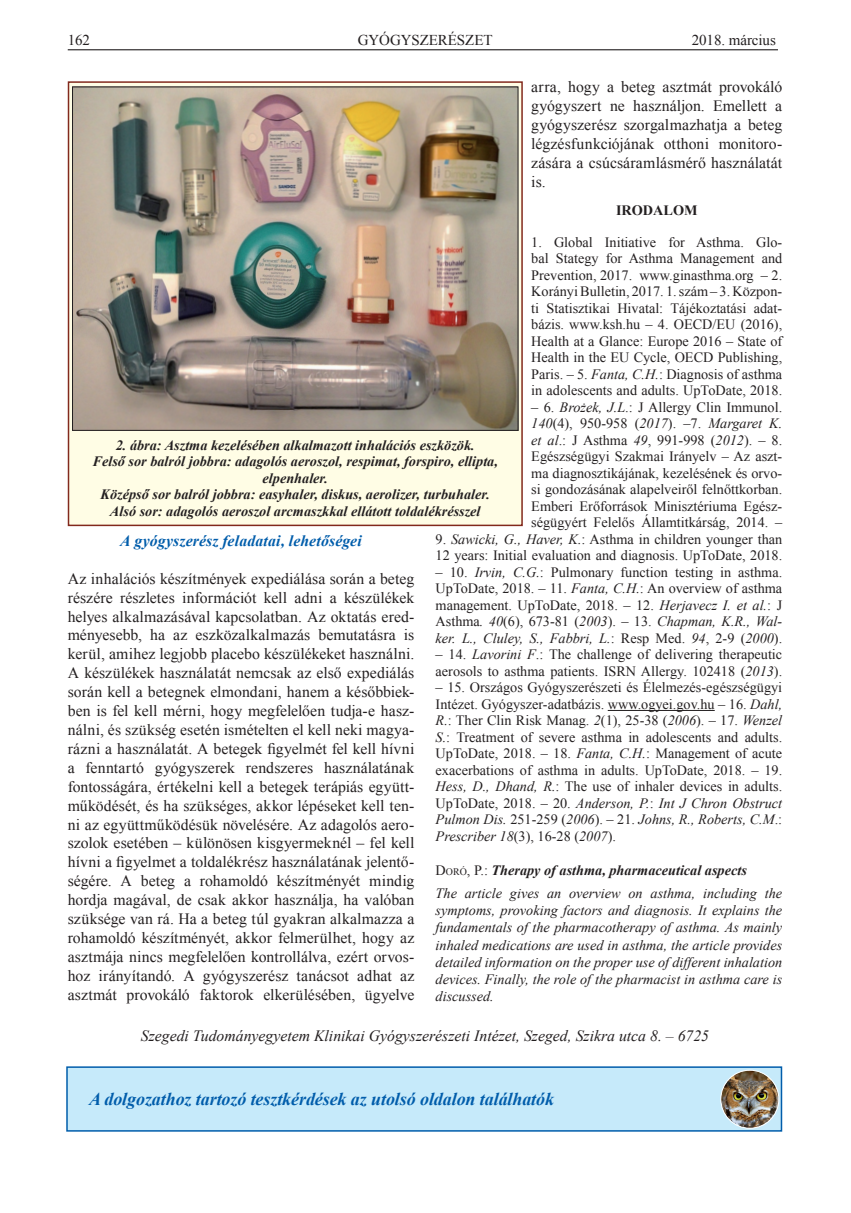
<style>
.page{position:relative;width:851px;height:1213px;background:#fff}
.page>*{position:absolute;margin:0;border:0;box-sizing:border-box;transform-origin:0 0}
.t1{font:italic 700 18px "Times New Roman";letter-spacing:-.005em;color:#015dab}
.t2{font:15.75px/18.9px "Times New Roman";letter-spacing:.005em;color:#231f20;text-align:justify}
.t3{font:italic 15.75px "Times New Roman";color:#231f20}
.t4{font:italic 700 15.75px "Times New Roman";letter-spacing:.01em;color:#015dab}
.t5{font:15px "Times New Roman";letter-spacing:-.005em;color:#231f20}
.t6{font:14.25px/16.5px "Times New Roman";color:#231f20;text-align:justify}
.t7{font:italic 14.25px/17.1px "Times New Roman";color:#231f20}
.t8{font:italic 700 14.25px/16.5px "Times New Roman";color:#231f20;text-align:center}
.t9{font:700 14.25px "Times New Roman";color:#231f20}
.s1{font-style:italic}
.s2{font-style:normal}
.s3{font-style:normal;font-size:10.05px}
.s4{font-weight:700}
</style>
<div class="page">
<hr style="left:68px;top:49px;width:710px;height:1px;background:#231f20">
<hr style="left:608px;top:710px;width:107px;height:1px;background:#231f20">
<div style="left:67px;top:1067px;width:714px;height:64px;background:#c6eafa"></div>
<div style="left:66px;top:1066px;width:716px;height:66px;border:2px solid #015dab"></div>
<img style="left:721px;top:1070px;width:58px;height:58px;border-radius:50%">
<div style="left:720px;top:1070px;width:59px;height:58px;border:1px solid #fff;border-radius:50%"></div>
<div style="left:68px;top:82px;width:454px;height:443px;background:#fffde5"></div>
<div style="left:68px;top:81px;width:455px;height:445px;border:2px solid #82291d"></div>
<img style="left:74px;top:88px;width:442px;height:341px">
<div style="left:72px;top:86px;width:446px;height:345px;border:1px solid #231f20"></div>
<p class="t5" style="left:68px;top:32px;width:24px">162</p>
<p class="t5" style="left:358px;top:32px;width:136px">GYÓGYSZERÉSZET</p>
<p class="t5" style="left:692px;top:32px;width:86px">2018. március</p>
<p class="t2" style="left:531px;top:78px;width:252px">arra, hogy a beteg asztmát provokáló gyógyszert ne használjon. Emellett a gyógyszerész szorgalmazhatja a beteg légzésfunkciójának otthoni monitoro&shy;zására a csúcsáramlásmérő használatát is.</p>
<p class="t9" style="left:616px;top:203px;width:83px">IRODALOM</p>
<p class="t6" style="left:531px;top:234px;width:252px">1. Global Initiative for Asthma. Glo&shy;bal Stategy for Asthma Management and Prevention, 2017. www.ginasthma.org – 2.<br>Korányi Bulletin, 2017. 1. szám – 3. Közpon&shy;ti Statisztikai Hivatal: Tájékoztatási adat&shy;bázis. www.ksh.hu – 4. OECD/EU (2016), Health at a Glance: Europe 2016 – State of Health in the EU Cycle, OECD Publishing, Paris. – 5. <span class="s1">Fanta, C.H.</span>: Diagnosis of asthma in adolescents and adults. UpToDate, 2018.</p>
<p class="t6" style="left:531px;top:399px;width:252px">– 6. <span class="s1">Brożek, J.L</span>.: J Allergy Clin Immunol.<br><span class="s1">140</span>(4), 950-958 (<span class="s1">2017</span>). –7. <span class="s1">Margaret K. et al</span>.: J Asthma <span class="s1">49</span>, 991-998 (<span class="s1">2012</span>). – 8.<br>Egészségügyi Szakmai Irányelv – Az aszt&shy;ma diagnosztikájának, kezelésének és orvo&shy;si gondozásának alapelveiről felnőttkorban.<br>Emberi Erőforrások Minisztériuma Egész&shy;ségügyért Felelős Államtitkárság, 2014. –</p>
<p class="t6" style="left:436px;top:531px;width:348px">9. <span class="s1">Sawicki, G., Haver, K.</span>: Asthma in children younger than<br>12 years: Initial evaluation and diagnosis. UpToDate, 2018.</p>
<p class="t6" style="left:436px;top:564px;width:348px">– 10. <span class="s1">Irvin, C.G.</span>: Pulmonary function testing in asthma.<br>UpToDate, 2018. – 11. <span class="s1">Fanta, C.H.</span>: An overview of asthma management. UpToDate, 2018. – 12. <span class="s1">Herjavecz I. et al.</span>: J Asthma<span class="s1">. 40</span>(6), 673-81 (<span class="s1">2003</span>). – 13. <span class="s1">Chapman, K.R., Wal&shy;ker. L., Cluley, S., Fabbri, L.</span>: Resp Med. <span class="s1">94</span>, 2-9 (<span class="s1">2000</span>).</p>
<p class="t6" style="left:436px;top:646px;width:348px">– 14. <span class="s1">Lavorini F</span>.: The challenge of delivering therapeutic aerosols to asthma patients. ISRN Allergy. 102418 (<span class="s1">2013</span>).</p>
<p class="t6" style="left:436px;top:679px;width:348px">– 15. Országos Gyógyszerészeti és Élelmezés-egészségügyi Intézet. Gyógyszer-adatbázis. www.ogyei.gov.hu – 16. <span class="s1">Dahl, R.</span>: Ther Clin Risk Manag. <span class="s1">2</span>(1), 25-38 (<span class="s1">2006</span>). – 17. <span class="s1">Wenzel S.</span>: Treatment of severe asthma in adolescents and adults.<br>UpToDate, 2018. – 18. <span class="s1">Fanta, C.H.</span>: Management of acute exacerbations of asthma in adults. UpToDate, 2018. – 19.<br><span class="s1">Hess, D., Dhand, R.</span>: The use of inhaler devices in adults.<br>UpToDate, 2018. – 20. <span class="s1">Anderson, P.</span>: <span class="s1">Int J Chron Obstruct Pulmon Dis.</span> 251-259 (<span class="s1">2006</span>). – 21. <span class="s1">Johns, R., Roberts, C.M</span>.:<br><span class="s1">Prescriber 18</span>(3), 16-28 (<span class="s1">2007</span>).</p>
<p class="t7" style="left:436px;top:859px;width:348px;line-height:23.1px"><span class="s2">D</span><span class="s3">ORÓ</span><span class="s2">, P.:</span> <span class="s4">Therapy of asthma, pharmaceutical aspects<br></span>The article gives an overview on asthma, including the</p>
<p class="t7" style="left:436px;top:902px;width:348px;text-align:justify">symptoms, provoking factors and diagnosis. It explains the fundamentals of the pharmacotherapy of asthma. As mainly inhaled medications are used in asthma, the article provides detailed information on the proper use of different inhalation devices. Finally, the role of the pharmacist in asthma care is discussed.</p>
<p class="t3" style="left:141px;top:1027px;width:570px">Szegedi Tudományegyetem Klinikai Gyógyszerészeti Intézet, Szeged, Szikra utca 8. – 6725</p>
<p class="t8" style="left:93px;top:436px;width:407px">2. ábra: Asztma kezelésében alkalmazott inhalációs eszközök.<br>Felső sor balról jobbra: adagolós aeroszol, respimat, forspiro, ellipta, elpenhaler.<br>Középső sor balról jobbra: easyhaler, diskus, aerolizer, turbuhaler.<br>Alsó sor: adagolós aeroszol arcmaszkkal ellátott toldalékrésszel</p>
<p class="t4" style="left:120px;top:532px;width:243px">A gyógyszerész feladatai, lehetőségei</p>
<p class="t2" style="left:68px;top:569px;width:348px">Az inhalációs készítmények expediálása során a beteg részére részletes információt kell adni a készülékek helyes alkalmazásával kapcsolatban. Az oktatás ered&shy;ményesebb, ha az eszközalkalmazás bemutatásra is kerül, amihez legjobb placebo készülékeket használni.<br>A készülékek használatát nemcsak az első expediálás során kell a betegnek elmondani, hanem a későbbiek&shy;ben is fel kell mérni, hogy megfelelően tudja-e hasz&shy;nálni, és szükség esetén ismételten el kell neki magya&shy;rázni a használatát. A betegek figyelmét fel kell hívni a fenntartó gyógyszerek rendszeres használatának fontosságára, értékelni kell a betegek terápiás együtt&shy;működését, és ha szükséges, akkor lépéseket kell ten&shy;ni az együttműködésük növelésére. Az adagolós aero&shy;szolok esetében – különösen kisgyermeknél – fel kell hívni a figyelmet a toldalékrész használatának jelentő&shy;ségére. A beteg a rohamoldó készítményét mindig hordja magával, de csak akkor használja, ha valóban szüksége van rá. Ha a beteg túl gyakran alkalmazza a rohamoldó készítményét, akkor felmerülhet, hogy az asztmája nincs megfelelően kontrollálva, ezért orvos&shy;hoz irányítandó. A gyógyszerész tanácsot adhat az asztmát provokáló faktorok elkerülésében, ügyelve</p>
<p class="t1" style="left:89px;top:1089px;width:466px">A dolgozathoz tartozó tesztkérdések az utolsó oldalon találhatók</p>
</div>
